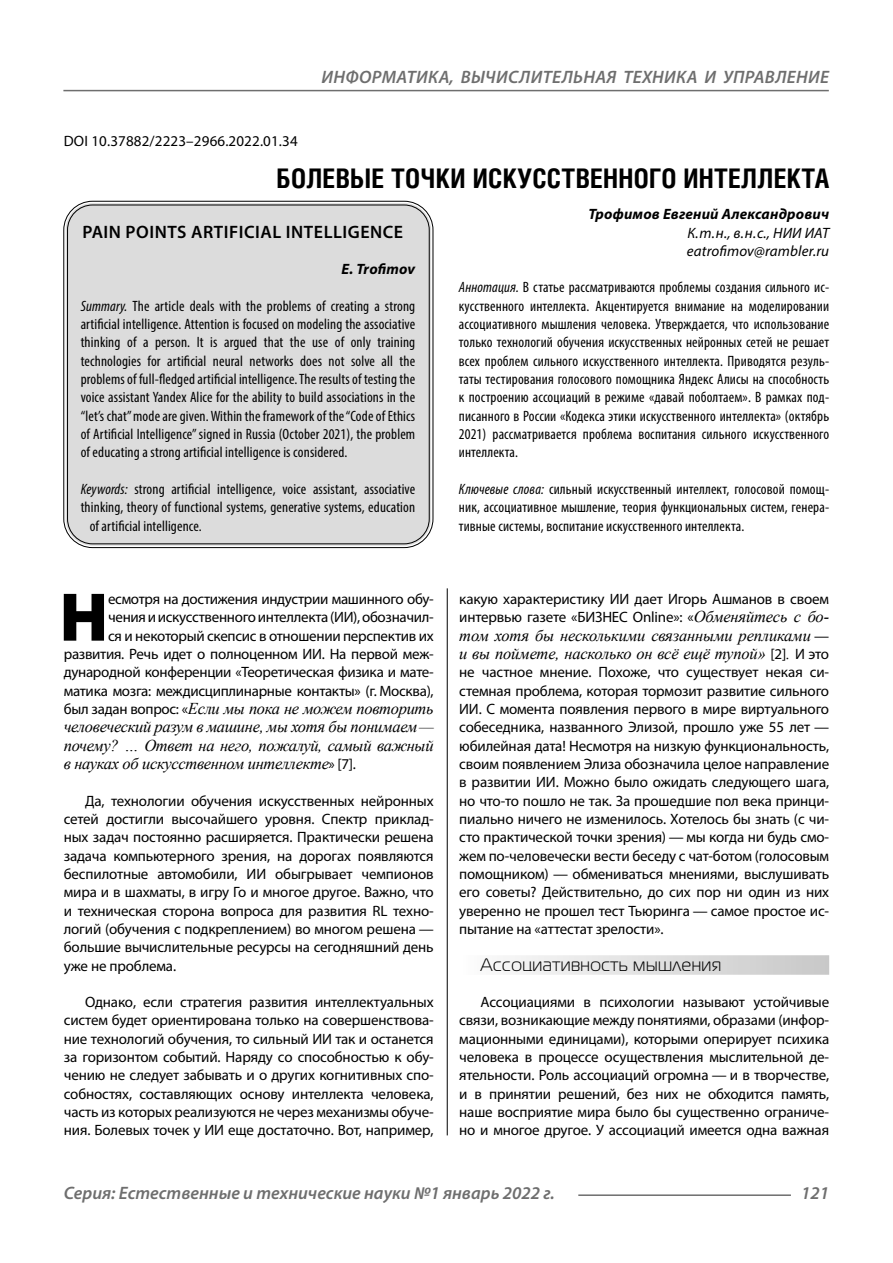
<style>
.page{position:relative;width:893px;height:1263px;background:#fff}
.page>*{position:absolute;margin:0;border:0;box-sizing:border-box;transform-origin:0 0}
.Bukvica{font:900 69.3px "Myriad Pro";color:#000}
.Header{font:700 27px "Helios Cond C";letter-spacing:.01em;color:#000}
.t1{font:italic 600 18px "Myriad Pro";color:#6e6e6e}
.Header-eng{font:600 18px "Myriad Pro";letter-spacing:.03em;color:#000}
.Subheader{font:18px "Magistral C";letter-spacing:.03em;color:#000}
.Bukvica-2{font:italic 16.5px/18.3px "Times New Roman";letter-spacing:-.02em;color:#000;text-align:justify}
.Normal{font:italic 16.5px/18.3px "Times New Roman";letter-spacing:-.01em;color:#000}
.Normal-2{font:15px/18.3px "Myriad Pro";letter-spacing:-.01em;color:#000;text-align:justify}
.Annotation-rus{font:condensed 15px/18.3px "Myriad Pro";letter-spacing:.01em;color:#000;text-align:justify}
.Annotation-eng{font:condensed 15px/18.3px "Myriad Pro";letter-spacing:.01em;color:#000;text-align:justify}
.Bukvica-3{font:15px/18.3px "Myriad Pro";letter-spacing:-.02em;color:#000;text-align:right}
.DOI{font:15px "Myriad Pro";letter-spacing:.01em;color:#000}
.Author{font:italic 700 15px "Myriad Pro";letter-spacing:.01em;color:#000}
.Author-email{font:italic 15px "Myriad Pro";letter-spacing:.01em;color:#000}
.Author-doc{font:italic 15px "Myriad Pro";letter-spacing:.01em;color:#000}
.Author-eng{font:italic 700 15px "Myriad Pro";letter-spacing:.01em;color:#000}
.s1{font-style:italic}
.s2{font-family:"Myriad Pro";font-style:normal;font-size:15px}
.s3{font-family:"Times New Roman";font-style:italic;font-size:16.5px}
</style>
<div class="page">
<hr style="left:447px;top:578px;width:1px;height:557px;background:#000">
<div style="left:43px;top:567px;width:786px;height:21px;background:#fff"></div>
<div style="left:459px;top:955px;width:370px;height:20px;background:linear-gradient(to right,#fcfcfc,#c8c8c8)"></div>
<div style="left:66px;top:203px;width:365px;height:343px;background:#dcdcdc;border-radius:27px"></div>
<div style="left:67px;top:205px;width:363px;height:339px;border:1px solid #000;border-radius:25px"></div>
<hr style="left:578px;top:1194px;width:213px;height:2px;background:#6e6e6e">
<hr style="left:63px;top:90px;width:766px;height:1px;background:#6e6e6e">
<p class="t1" style="left:321px;top:66px;width:25px">Информатика</p>
<p class="t1" style="left:450px;top:66px;width:48px">, вычислител</p>
<p class="t1" style="left:573px;top:66px;width:23px">ьная</p>
<p class="t1" style="left:623px;top:66px;width:12px">техника</p>
<p class="t1" style="left:705px;top:66px;width:31px">и управление</p>
<p class="DOI" style="left:64px;top:132px;width:235px">DOI 10.37882/2223–2966.2022.01.34</p>
<p class="Header" style="left:276px;top:162px;width:554px">БОЛЕВЫЕ ТОЧКИ ИСКУССТВЕННОГО ИНТЕЛЛЕКТА</p>
<p class="Author" style="left:588px;top:204px;width:242px">Трофимов Евгений Александрович</p>
<p class="Author-doc" style="left:687px;top:223px;width:143px">К.т.н., в.н.с., НИИ ИАТ</p>
<p class="Author-email" style="left:687px;top:242px;width:144px">eatrofimov@rambler.ru</p>
<p class="Annotation-rus" style="left:459px;top:278px;width:372px"><span class="s1">Аннотация.</span> В статье рассматриваются проблемы создания сильного ис&shy;кусственного интеллекта. Акцентируется внимание на моделировании ассоциативного мышления человека. Утверждается, что использование только технологий обучения искусственных нейронных сетей не решает всех проблем сильного искусственного интеллекта. Приводятся резуль&shy;таты тестирования голосового помощника Яндекс Алисы на способность к построению ассоциаций в режиме «давай поболтаем». В рамках под&shy;писанного в России «Кодекса этики искусственного интеллекта» (октябрь 2021) рассматривается проблема воспитания сильного искусственного интеллекта.</p>
<p class="Annotation-rus" style="left:459px;top:480px;width:372px"><span class="s1">Ключевые слова:</span> сильный искусственный интеллект, голосовой помощ&shy;ник, ассоциативное мышление, теория функциональных систем, генера&shy;тивные системы, воспитание искусственного интеллекта.</p>
<p class="Header-eng" style="left:82px;top:220px;width:322px">PAIN POINTS ARTIFICIAL INTELLIGENCE</p>
<p class="Author-eng" style="left:342px;top:259px;width:75px">E. Trofimov</p>
<p class="Annotation-eng" style="left:81px;top:296px;width:336px"><span class="s1">Summary.</span> The article deals with the problems of creating a strong artificial intelligence. Attention is focused on modeling the associative thinking of a person. It is argued that the use of only training technologies for artificial neural networks does not solve all the problems of full-fledged artificial intelligence. The results of testing the voice assistant Yandex Alice for the ability to build associations in the “let’s chat” mode are given. Within the framework of the “Code of Ethics of Artificial Intelligence” signed in Russia (October 2021), the problem of educating a strong artificial intelligence is considered.</p>
<p class="Annotation-eng" style="left:81px;top:480px;width:336px"><span class="s1">Keywords:</span> strong artificial intelligence, voice assistant, associative</p>
<p class="Annotation-eng" style="left:81px;top:498px;width:336px">thinking, theory of functional systems, generative systems, education</p>
<p class="Annotation-eng" style="left:90px;top:516px;width:114px">of artificial intelligence.</p>
<p class="Bukvica-3" style="left:64px;top:590px;width:371px">есмотря на достижения индустрии машинного обу-<br>чения и искусственного интеллекта (ИИ), обозначил-<br>ся и некоторый скепсис в отношении перспектив их развития. Речь идет о полноценном ИИ. На первой меж&shy;дународной конференции «Теоретическая физика и мате&shy;матика мозга: междисциплинарные контакты» (г. Москва),</p>
<p class="Bukvica-2" style="left:64px;top:699px;width:371px"><span class="s2">был задан вопрос: «</span>Если мы пока не можем повторить человеческий разум в машине, мы хотя бы понимаем— почему? … Ответ на него, пожалуй, самый важный в науках об искусственном интеллекте<span class="s2">» [7].</span></p>
<p class="Normal-2" style="left:64px;top:791px;width:371px;text-indent:21px">Да, технологии обучения искусственных нейронных сетей достигли высочайшего уровня. Спектр приклад&shy;ных задач постоянно расширяется. Практически решена задача компьютерного зрения, на дорогах появляются беспилотные автомобили, ИИ обыгрывает чемпионов мира и в шахматы, в игру Го и многое другое. Важно, что и техническая сторона вопроса для развития RL техно&shy;логий (обучения с подкреплением) во многом решена — большие вычислительные ресурсы на сегодняшний день уже не проблема.</p>
<p class="Normal-2" style="left:64px;top:993px;width:371px;text-indent:21px">Однако, если стратегия развития интеллектуальных систем будет ориентирована только на совершенствова&shy;ние технологий обучения, то сильный ИИ так и останется за горизонтом событий. Наряду со способностью к обу&shy;чению не следует забывать и о других когнитивных спо&shy;собностях, составляющих основу интеллекта человека, часть из которых реализуются не через механизмы обуче&shy;ния. Болевых точек у ИИ еще достаточно. Вот, например,</p>
<p class="Bukvica" style="left:59px;top:571px;width:50px">Н</p>
<p class="Normal-2" style="left:459px;top:590px;width:371px">какую характеристику ИИ дает Игорь Ашманов в своем интервью газете «БИЗНЕС Online»: «<span class="s3">Обменяйтесь с бо‑</span></p>
<p class="Normal" style="left:459px;top:626px;width:371px">том хотя бы несколькими связанными репликами <span class="s2">— </span>и вы поймете, насколько он всё ещё тупой» <span class="s2">[2]</span>. <span class="s2">И это</span></p>
<p class="Normal-2" style="left:459px;top:663px;width:371px">не частное мнение. Похоже, что существует некая си&shy;стемная проблема, которая тормозит развитие сильного ИИ. С момента появления первого в мире виртуального собеседника, названного Элизой, прошло уже 55 лет — юбилейная дата! Несмотря на низкую функциональность, своим появлением Элиза обозначила целое направление в развитии ИИ. Можно было ожидать следующего шага, но что-то пошло не так. За прошедшие пол века принци&shy;пиально ничего не изменилось. Хотелось бы знать (с чи&shy;сто практической точки зрения) — мы когда ни будь смо&shy;жем по-человечески вести беседу с чат-ботом (голосовым помощником) — обмениваться мнениями, выслушивать его советы? Действительно, до сих пор ни один из них уверенно не прошел тест Тьюринга — самое простое ис&shy;пытание на «аттестат зрелости».</p>
<p class="Subheader" style="left:480px;top:955px;width:242px">Ассоциативность мышления</p>
<p class="Normal-2" style="left:459px;top:993px;width:371px;text-indent:21px">Ассоциациями в психологии называют устойчивые связи, возникающие между понятиями, образами (инфор&shy;мационными единицами), которыми оперирует психика человека в процессе осуществления мыслительной де&shy;ятельности. Роль ассоциаций огромна — и в творчестве, и в принятии решений, без них не обходится память, наше восприятие мира было бы существенно ограниче&shy;но и многое другое. У ассоциаций имеется одна важная</p>
<p class="t1" style="left:64px;top:1182px;width:493px">Серия: Естественные и технические науки №1 январь 2022 г.</p>
<p class="t1" style="left:801px;top:1182px;width:30px">121</p>
</div>
